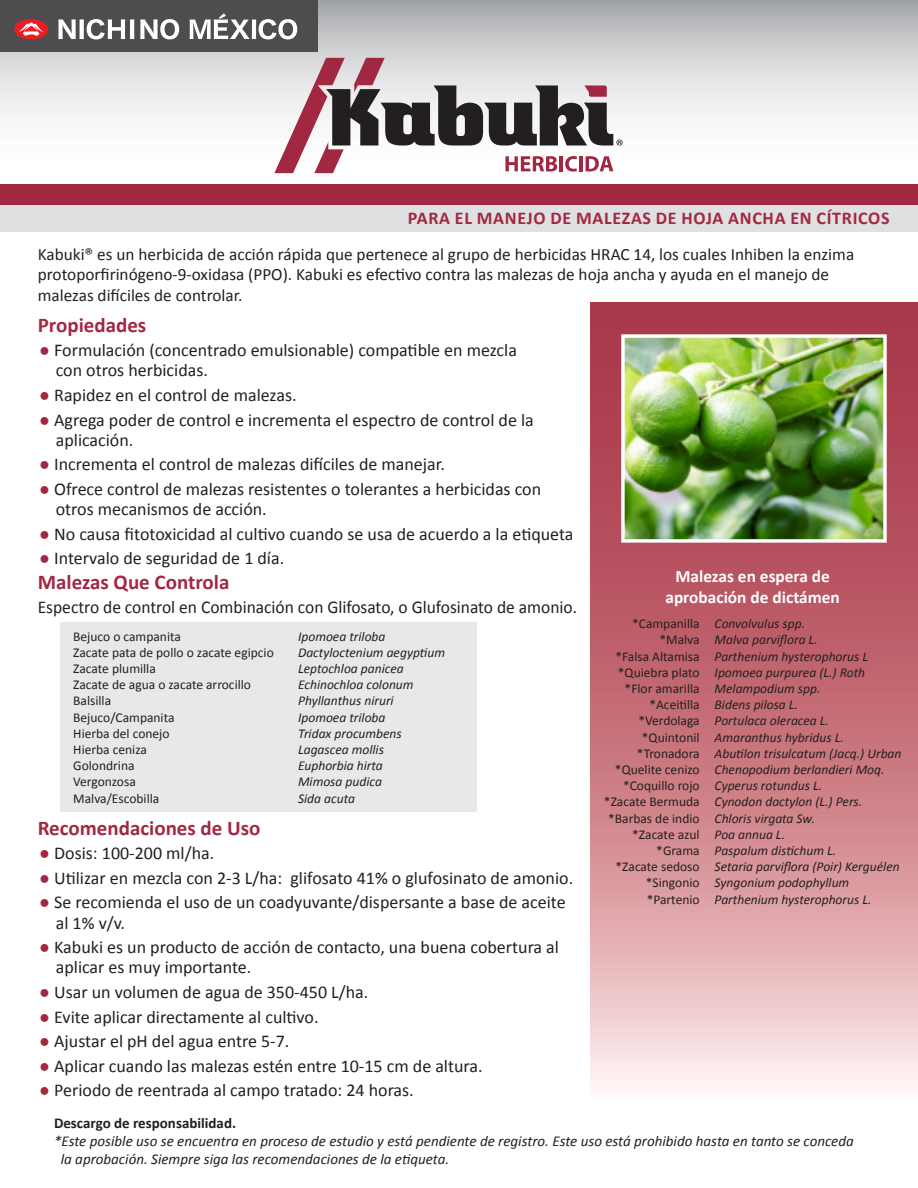
<style>
.page{position:relative;width:918px;height:1188px;background:#fff}
.page>*{position:absolute;margin:0;border:0;box-sizing:border-box;transform-origin:0 0}
.t1{font:700 21px "Calibri";color:#a22842}
.t2{font:18px/20.2px "Calibri";color:#231f20}
.t3{font:700 18px "Calibri";letter-spacing:.04em;color:#a22842}
.t4{font:700 17.4px/20.9px "Calibri";color:#fff;text-align:center}
.t5{font:17.25px/20.7px "Calibri";color:#231f20}
.t6{font:italic 15px/18px "Calibri";color:#231f20}
.t7{font:700 15px "Calibri";color:#231f20}
.t8{font:italic 13.5px/16.2px "Calibri";color:#231f20}
.t9{font:13.5px/16.2px "Calibri";color:#231f20}
.s1{color:#a22842}
</style>
<div class="page">
<div style="left:60px;top:623px;width:417px;height:189px;background:#e7e8e8"></div>
<svg style="left:591px;top:302px;width:326px;height:785px;background:#cf868e"></svg>
<div style="left:0;top:205px;width:918px;height:27px;background:#dee0e1"></div>
<img style="left:625px;top:338px;width:258px;height:201px">
<div style="left:621px;top:334px;width:266px;height:209px;border:3px solid #fff"></div>
<svg style="left:0;top:0;width:918px;height:174px"></svg>
<div style="left:0;top:0;width:318px;height:52px;background:#4d4d4f"></div>
<div style="left:0;top:184px;width:918px;height:21px;background:#a22842"></div>
<svg style="left:14px;top:19px;width:34px;height:21px"></svg>
<svg style="left:19px;top:23px;width:24px;height:13px"></svg>
<svg style="left:58px;top:19px;width:76px;height:20px"></svg>
<svg style="left:140px;top:19px;width:39px;height:20px"></svg>
<svg style="left:190px;top:13px;width:107px;height:26px"></svg>
<svg style="left:274px;top:58px;width:349px;height:115px"></svg>
<p class="t3" style="left:408px;top:206px;width:483px">PARA EL MANEJO DE MALEZAS DE HOJA ANCHA EN CÍTRICOS</p>
<p class="t5" style="left:38px;top:243px;width:818px">Kabuki® es un herbicida de acción rápida que pertenece al grupo de herbicidas HRAC 14, los cuales Inhiben la enzima protoporfirinógeno-9-oxidasa (PPO). Kabuki es efectivo contra las malezas de hoja ancha y ayuda en el manejo de malezas difíciles de controlar.</p>
<p class="t1" style="left:38px;top:310px;width:110px">Propiedades</p>
<p class="t2" style="left:56px;top:340px;width:463px;text-indent:-17px"><span class="s1">●</span> Formulación (concentrado emulsionable) compatible en mezcla con otros herbicidas.</p>
<p class="t2" style="left:39px;top:384px;width:259px"><span class="s1">●</span> Rapidez en el control de malezas.</p>
<p class="t2" style="left:56px;top:409px;width:480px;text-indent:-17px"><span class="s1">●</span> Agrega poder de control e incrementa el espectro de control de la aplicación.</p>
<p class="t2" style="left:39px;top:454px;width:407px"><span class="s1">●</span> Incrementa el control de malezas difíciles de manejar.</p>
<p class="t2" style="left:56px;top:478px;width:487px;text-indent:-16px"><span class="s1">●</span> Ofrece control de malezas resistentes o tolerantes a herbicidas con otros mecanismos de acción.</p>
<p class="t2" style="left:39px;top:523px;width:536px"><span class="s1">●</span> No causa fitotoxicidad al cultivo cuando se usa de acuerdo a la etiqueta</p>
<p class="t2" style="left:39px;top:548px;width:246px"><span class="s1">●</span> Intervalo de seguridad de 1 día.</p>
<p class="t1" style="left:38px;top:567px;width:193px">Malezas Que Controla</p>
<p class="t2" style="left:38px;top:597px;width:541px">Espectro de control en Combinación con Glifosato, o Glufosinato de amonio.</p>
<p class="t9" style="left:73px;top:628px;width:202px">Bejuco o campanita<br>Zacate pata de pollo o zacate egipcio<br>Zacate plumilla<br>Zacate de agua o zacate arrocillo<br>Balsilla<br>Bejuco/Campanita<br>Hierba del conejo<br>Hierba ceniza<br>Golondrina<br>Vergonzosa<br>Malva/Escobilla</p>
<p class="t8" style="left:298px;top:627px;width:148px">Ipomoea triloba<br>Dactyloctenium aegyptium<br>Leptochloa panicea<br>Echinochloa colonum<br>Phyllanthus niruri<br>Ipomoea triloba<br>Tridax procumbens<br>Lagascea mollis<br>Euphorbia hirta<br>Mimosa pudica<br>Sida acuta</p>
<p class="t1" style="left:38px;top:813px;width:224px">Recomendaciones de Uso</p>
<p class="t2" style="left:39px;top:843px;width:176px"><span class="s1">●</span> Dosis: 100-200 ml/ha.</p>
<p class="t2" style="left:39px;top:867px;width:535px"><span class="s1">●</span> Utilizar en mezcla con 2-3 L/ha: glifosato 41% o glufosinato de amonio.</p>
<p class="t2" style="left:56px;top:892px;width:511px;text-indent:-17px"><span class="s1">●</span> Se recomienda el uso de un coadyuvante/dispersante a base de aceite al 1% v/v.</p>
<p class="t2" style="left:56px;top:937px;width:505px;text-indent:-17px"><span class="s1">●</span> Kabuki es un producto de acción de contacto, una buena cobertura al aplicar es muy importante.</p>
<p class="t2" style="left:39px;top:981px;width:331px"><span class="s1">●</span> Usar un volumen de agua de 350-450 L/ha.</p>
<p class="t2" style="left:39px;top:1006px;width:281px"><span class="s1">●</span> Evite aplicar directamente al cultivo.</p>
<p class="t2" style="left:39px;top:1030px;width:252px"><span class="s1">●</span> Ajustar el pH del agua entre 5-7.</p>
<p class="t2" style="left:39px;top:1055px;width:445px"><span class="s1">●</span> Aplicar cuando las malezas estén entre 10-15 cm de altura.</p>
<p class="t2" style="left:39px;top:1080px;width:376px"><span class="s1">●</span> Periodo de reentrada al campo tratado: 24 horas.</p>
<p class="t4" style="left:665px;top:565px;width:176px">Malezas en espera de aprobación de dictámen</p>
<p class="t9" style="left:604px;top:615px;width:97px;text-align:right">*Campanilla *Malva<br>*Falsa Altamisa *Quiebra plato *Flor amarilla *Aceitilla *Verdolaga *Quintonil *Tronadora *Quelite cenizo *Coquillo rojo *Zacate Bermuda *Barbas de indio *Zacate azul *Grama<br>*Zacate sedoso *Singonio *Partenio</p>
<p class="t8" style="left:715px;top:615px;width:188px">Convolvulus spp.<br>Malva parviflora L.<br>Parthenium hysterophorus L<br>Ipomoea purpurea (L.) Roth<br>Melampodium spp.<br>Bidens pilosa L.<br>Portulaca oleracea L.<br>Amaranthus hybridus L.<br>Abutilon trisulcatum (Jacq.) Urban<br>Chenopodium berlandieri Moq.<br>Cyperus rotundus L.<br>Cynodon dactylon (L.) Pers.<br>Chloris virgata Sw.<br>Poa annua L.<br>Paspalum distichum L.<br>Setaria parviflora (Poir) Kerguélen<br>Syngonium podophyllum<br>Parthenium hysterophorus L.</p>
<p class="t7" style="left:54px;top:1113px;width:184px">Descargo de responsabilidad.</p>
<p class="t6" style="left:61px;top:1131px;width:795px;text-indent:-7px">*Este posible uso se encuentra en proceso de estudio y está pendiente de registro. Este uso está prohibido hasta en tanto se conceda la aprobación. Siempre siga las recomendaciones de la etiqueta.</p>
</div>
